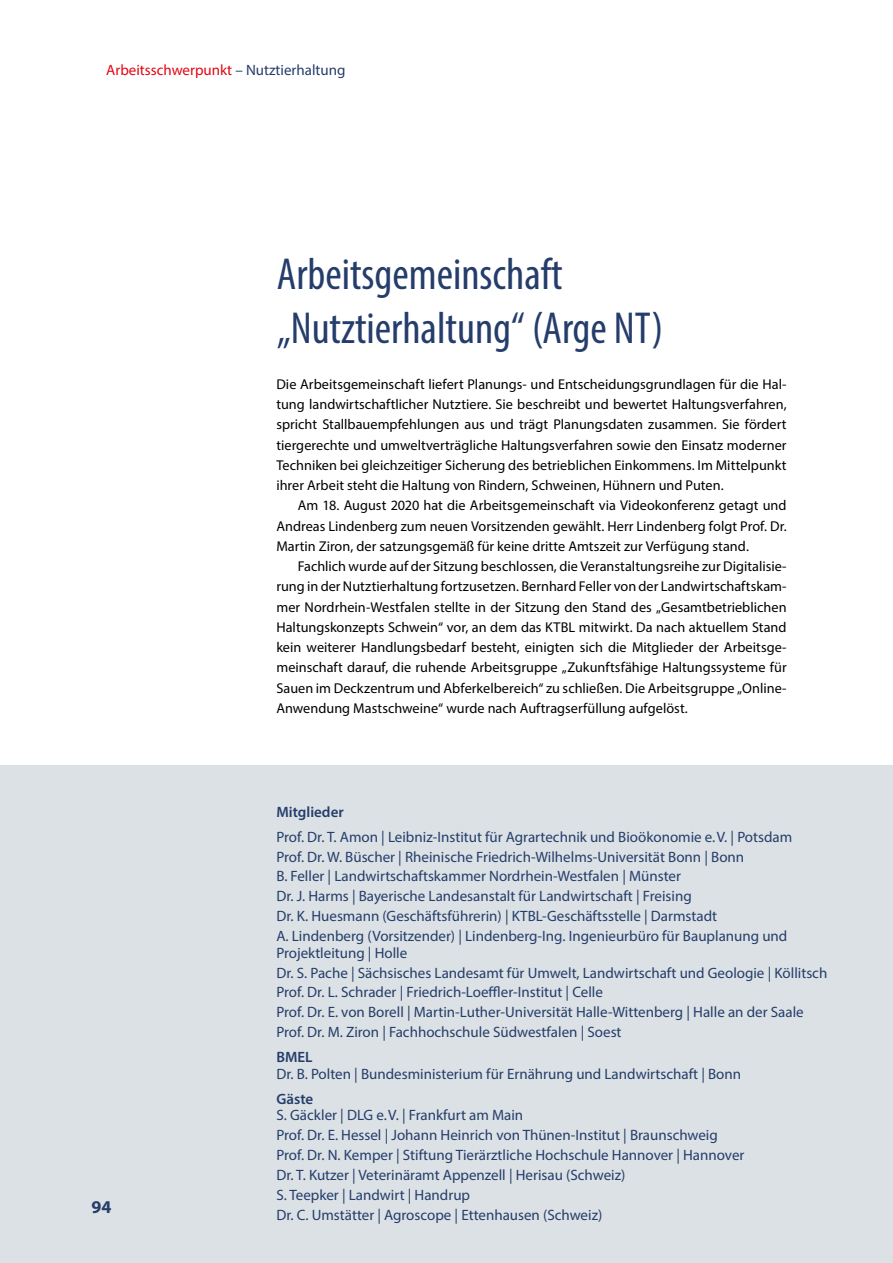
<style>
.page{position:relative;width:893px;height:1263px;background:#fff}
.page>*{position:absolute;margin:0;border:0;box-sizing:border-box;transform-origin:0 0}
.t1{font:condensed 45px/54px "Myriad Pro";color:#253d6b}
.t2{font:700 18px "Myriad Pro";color:#253d6b}
.t3{font:15px/20px "Myriad Pro";color:#253d6b}
.t4{font:15px "Myriad Pro";color:#e30613}
.t5{font:600 15px "Myriad Pro";color:#253d6b}
.t6{font:14.25px/20.2px "Myriad Pro";letter-spacing:.005em;color:#000;text-align:justify}
.s1{color:#253d6b}
</style>
<div class="page">
<div style="left:0;top:765px;width:893px;height:498px;background:#dbe1e4"></div>
<p class="t4" style="left:106px;top:61px;width:241px">Arbeitsschwerpunkt <span class="s1">– Nutztierhaltung</span></p>
<h1 class="t1" style="left:277px;top:246px;width:388px">Arbeitsgemeinschaft „Nutztierhaltung“ (Arge NT)</h1>
<p class="t2" style="left:92px;top:1195px;width:21px">94</p>
<p class="t6" style="left:276px;top:374px;width:512px">Die Arbeitsgemeinschaft liefert Planungs- und Entscheidungsgrundlagen für die Hal&shy;tung landwirtschaftlicher Nutztiere. Sie beschreibt und bewertet Haltungsverfahren, spricht Stallbauempfehlungen aus und trägt Planungsdaten zusammen. Sie fördert tiergerechte und umweltverträgliche Haltungsverfahren sowie den Einsatz moderner Techniken bei gleichzeitiger Sicherung des betrieblichen Einkommens. Im Mittelpunkt ihrer Arbeit steht die Haltung von Rindern, Schweinen, Hühnern und Puten.</p>
<p class="t6" style="left:276px;top:495px;width:512px;text-indent:21px">Am 18. August 2020 hat die Arbeitsgemeinschaft via Videokonferenz getagt und Andreas Lindenberg zum neuen Vorsitzenden gewählt. Herr Lindenberg folgt Prof. Dr.<br>Martin Ziron, der satzungsgemäß für keine dritte Amtszeit zur Verfügung stand.</p>
<p class="t6" style="left:276px;top:556px;width:512px;text-indent:21px">Fachlich wurde auf der Sitzung beschlossen, die Veranstaltungsreihe zur Digitalisie&shy;rung in der Nutztierhaltung fortzusetzen. Bernhard Feller von der Landwirtschaftskam&shy;mer Nordrhein-Westfalen stellte in der Sitzung den Stand des „Gesamtbetrieblichen Haltungskonzepts Schwein“ vor, an dem das KTBL mitwirkt. Da nach aktuellem Stand kein weiterer Handlungsbedarf besteht, einigten sich die Mitglieder der Arbeitsge&shy;meinschaft darauf, die ruhende Arbeitsgruppe „Zukunftsfähige Haltungssysteme für Sauen im Deckzentrum und Abferkelbereich“ zu schließen. Die Arbeitsgruppe „Online-Anwendung Mastschweine“ wurde nach Auftragserfüllung aufgelöst.</p>
<p class="t5" style="left:276px;top:802px;width:69px">Mitglieder</p>
<p class="t3" style="left:276px;top:826px;width:517px">Prof. Dr. T. Amon | Leibniz-Institut für Agrartechnik und Bioökonomie e.V. | Potsdam Prof. Dr. W. Büscher | Rheinische Friedrich-Wilhelms-Universität Bonn | Bonn<br>B. Feller | Landwirtschaftskammer Nordrhein-Westfalen | Münster<br>Dr. J. Harms | Bayerische Landesanstalt für Landwirtschaft | Freising<br>Dr. K. Huesmann (Geschäftsführerin) | KTBL-Geschäftsstelle | Darmstadt<br>A. Lindenberg (Vorsitzender) | Lindenberg-Ing. Ingenieurbüro für Bauplanung und</p>
<p class="t3" style="left:276px;top:942px;width:552px">Projektleitung | Holle<br>Dr. S. Pache | Sächsisches Landesamt für Umwelt, Landwirtschaft und Geologie | Köllitsch Prof. Dr. L. Schrader | Friedrich-Loeffler-Institut | Celle<br>Prof. Dr. E. von Borell | Martin-Luther-Universität Halle-Wittenberg | Halle an der Saale Prof. Dr. M. Ziron | Fachhochschule Südwestfalen | Soest</p>
<p class="t5" style="left:276px;top:1048px;width:38px">BMEL</p>
<p class="t3" style="left:276px;top:1063px;width:466px">Dr. B. Polten | Bundesministerium für Ernährung und Landwirtschaft | Bonn</p>
<p class="t5" style="left:276px;top:1089px;width:38px">Gäste</p>
<p class="t3" style="left:276px;top:1105px;width:469px">S. Gäckler | DLG e.V. | Frankfurt am Main<br>Prof. Dr. E. Hessel | Johann Heinrich von Thünen-Institut | Braunschweig Prof. Dr. N. Kemper | Stiftung Tierärztliche Hochschule Hannover | Hannover Dr. T. Kutzer | Veterinäramt Appenzell | Herisau (Schweiz)<br>S. Teepker | Landwirt | Handrup<br>Dr. C. Umstätter | Agroscope | Ettenhausen (Schweiz)</p>
</div>
